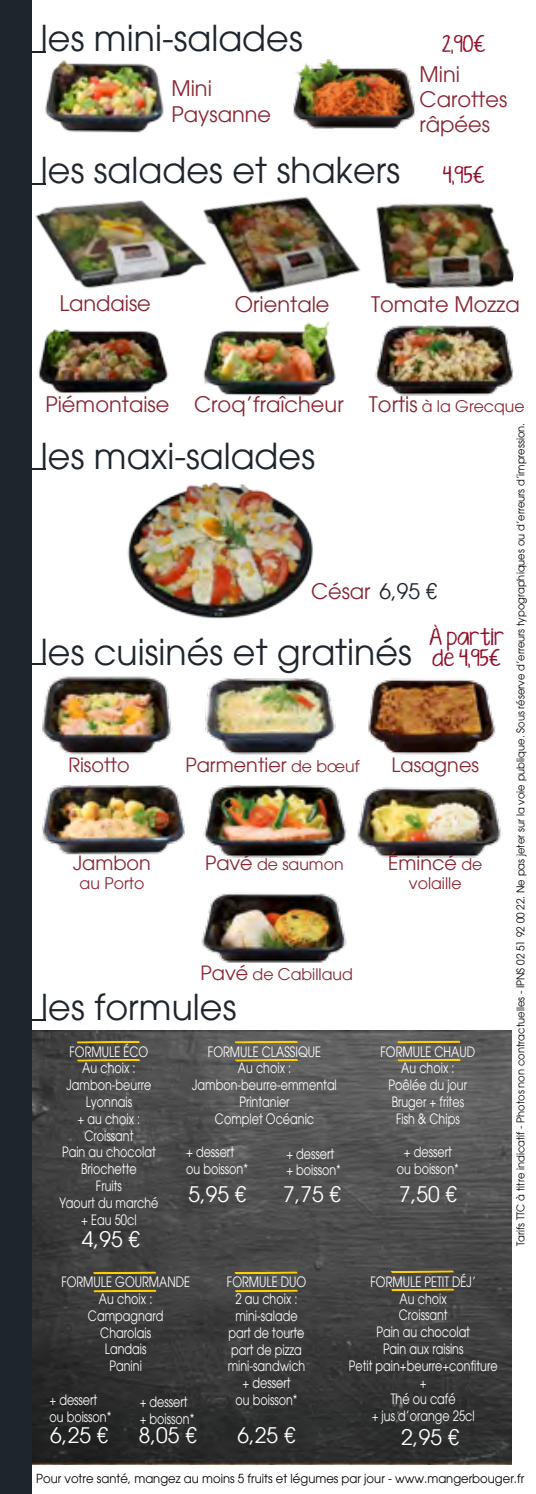
<style>
.page{position:relative;width:536px;height:1494px;background:#fff}
.page>*{position:absolute;margin:0;border:0;box-sizing:border-box;transform-origin:0 0}
.t1{font:35px "Avant Garde";color:#1e252c}
.t2{font:21px/25.2px "Avant Garde";color:#8b2331}
.t3{font:21px "Avant Garde";color:#fff}
.t4{font:19.25px "Avant Garde";color:#8b2331}
.t5{font:17.5px/21px "KG Ten Thousand Reasons Alt";color:#910b26}
.t6{font:15.75px "Avant Garde";color:#8b2331}
.t7{font:14px/16.8px "Avant Garde";color:#fff;text-align:center;scale:.8 1}
.t8{font:12.25px "Avant Garde";color:#000;scale:.95 1}
.t9{font:10.5px "Avant Garde";color:#000;scale:.95 1}
.s1{font-size:15.75px}
.s2{color:#1e252c}
.s3{font-size:19.25px}
</style>
<div class="page">
<img style="left:31px;top:1030px;width:480px;height:433px">
<div style="left:0;top:0;width:31px;height:1493px;background:#1e252c"></div>
<svg style="left:31px;top:1019px;width:15px;height:2px"></svg>
<svg style="left:77px;top:1058px;width:63px;height:3px"></svg>
<svg style="left:77px;top:1040px;width:63px;height:3px"></svg>
<svg style="left:235px;top:1058px;width:63px;height:3px"></svg>
<svg style="left:234px;top:1040px;width:64px;height:3px"></svg>
<svg style="left:397px;top:1058px;width:64px;height:3px"></svg>
<svg style="left:397px;top:1040px;width:63px;height:3px"></svg>
<svg style="left:93px;top:1289px;width:64px;height:3px"></svg>
<svg style="left:93px;top:1271px;width:63px;height:3px"></svg>
<svg style="left:235px;top:1289px;width:63px;height:3px"></svg>
<svg style="left:234px;top:1271px;width:64px;height:3px"></svg>
<svg style="left:391px;top:1288px;width:63px;height:3px"></svg>
<svg style="left:391px;top:1270px;width:63px;height:3px"></svg>
<svg style="left:31px;top:51px;width:14px;height:2px"></svg>
<svg style="left:31px;top:467px;width:14px;height:2px"></svg>
<svg style="left:31px;top:663px;width:10px;height:2px"></svg>
<img style="left:127px;top:482px;width:186px;height:137px">
<img style="left:31px;top:170px;width:149px;height:144px">
<img style="left:396px;top:203px;width:118px;height:86px">
<img style="left:38px;top:328px;width:131px;height:66px">
<img style="left:180px;top:196px;width:216px;height:98px">
<img style="left:41px;top:663px;width:461px;height:300px">
<img style="left:45px;top:60px;width:119px;height:73px">
<img style="left:203px;top:321px;width:133px;height:75px">
<img style="left:293px;top:59px;width:125px;height:70px">
<img style="left:375px;top:325px;width:138px;height:71px">
<h1 class="t1" style="left:41px;top:17px;width:263px">les mini-salades</h1>
<h2 class="t2" style="left:171px;top:76px;width:101px">Mini<br>Paysanne</h2>
<h1 class="t1" style="left:41px;top:149px;width:360px">les salades et shakers</h1>
<p class="t5" style="left:442px;top:34px;width:44px">2,90€</p>
<h2 class="t2" style="left:419px;top:61px;width:89px">Mini<br>Carottes râpées</h2>
<p class="t5" style="left:443px;top:166px;width:43px">4,95€</p>
<h2 class="t2" style="left:59px;top:291px;width:93px">Landaise</h2>
<h2 class="t2" style="left:235px;top:291px;width:96px">Orientale</h2>
<h2 class="t2" style="left:371px;top:292px;width:150px">Tomate Mozza</h2>
<h2 class="t2" style="left:45px;top:391px;width:481px">Piémontaise Croq’fraîcheur Tortis <span class="s1">à la Grecque</span></h2>
<h1 class="t1" style="left:41px;top:435px;width:275px">les maxi-salades</h1>
<h2 class="t2" style="left:311px;top:578px;width:128px">César <span class="s2">6,95 €</span></h2>
<h1 class="t1" style="left:41px;top:631px;width:372px">les cuisinés et gratinés</h1>
<p class="t5" style="left:429px;top:628px;width:76px">À partir de 4,95€</p>
<h3 class="t4" style="left:68px;top:753px;width:63px">Risotto</h3>
<h3 class="t4" style="left:185px;top:753px;width:176px">Parmentier <span class="s1">de bœuf</span></h3>
<h3 class="t4" style="left:391px;top:753px;width:89px">Lasagnes</h3>
<h3 class="t4" style="left:73px;top:851px;width:79px">Jambon</h3>
<p class="t6" style="left:80px;top:873px;width:66px">au Porto</p>
<p class="t6" style="left:205px;top:854px;width:140px"><span class="s3">Pavé</span> de saumon</p>
<h3 class="t4" style="left:388px;top:851px;width:96px">Émincé <span class="s1">de</span></h3>
<p class="t6" style="left:409px;top:873px;width:54px">volaille</p>
<p class="t6" style="left:200px;top:964px;width:154px"><span class="s3">Pavé</span> de Cabillaud</p>
<h1 class="t1" style="left:41px;top:985px;width:196px">les formules</h1>
<p class="t7" style="left:59px;top:1042px;width:125px">FORMULE ÉCO<br>Au choix :<br>Jambon-beurre<br>Lyonnais<br>+ au choix :<br>Croissant<br>Pain au chocolat<br>Briochette<br>Fruits<br>Yaourt du marché + Eau 50cl</p>
<p class="t7" style="left:192px;top:1042px;width:182px">FORMULE CLASSIQUE<br>Au choix :<br>Jambon-beurre-emmental<br>Printanier<br>Complet Océanic</p>
<p class="t7" style="left:380px;top:1042px;width:120px">FORMULE CHAUD<br>Au choix :<br>Poêlée du jour<br>Bruger + frites<br>Fish &amp; Chips</p>
<p class="t7" style="left:397px;top:1143px;width:79px">+ dessert ou boisson*</p>
<p class="t7" style="left:186px;top:1143px;width:79px;text-align:left">+ dessert ou boisson*</p>
<p class="t7" style="left:286px;top:1144px;width:70px;text-align:left">+ dessert + boisson*</p>
<h2 class="t3" style="left:188px;top:1181px;width:60px">5,95 €</h2>
<h2 class="t3" style="left:283px;top:1181px;width:60px">7,75 €</h2>
<h2 class="t3" style="left:399px;top:1181px;width:60px">7,50 €</h2>
<h2 class="t3" style="left:82px;top:1226px;width:60px">4,95 €</h2>
<p class="t7" style="left:61px;top:1273px;width:162px">FORMULE GOURMANDE<br>Au choix :<br>Campagnard<br>Charolais<br>Landais<br>Panini</p>
<p class="t7" style="left:49px;top:1391px;width:79px;text-align:left">+ dessert ou boisson*</p>
<p class="t7" style="left:140px;top:1393px;width:70px;text-align:left">+ dessert + boisson*</p>
<p class="t7" style="left:227px;top:1273px;width:101px">FORMULE DUO<br>2 au choix : mini-salade part de tourte part de pizza mini-sandwich + dessert<br>ou boisson*</p>
<p class="t7" style="left:349px;top:1273px;width:188px">FORMULE PETIT DÉJ’<br>Au choix<br>Croissant<br>Pain au chocolat<br>Pain aux raisins<br>Petit pain+beurre+confiture +<br>Thé ou café<br>+ jus d’orange 25cl</p>
<h2 class="t3" style="left:50px;top:1422px;width:60px">6,25 €</h2>
<h2 class="t3" style="left:139px;top:1422px;width:60px">8,05 €</h2>
<h2 class="t3" style="left:237px;top:1422px;width:60px">6,25 €</h2>
<h2 class="t3" style="left:401px;top:1424px;width:60px">2,95 €</h2>
<p class="t9" style="left:514px;top:1245px;width:867px;rotate:-90deg">Tarifs TTC à titre indicatif - Photos non contractuelles - IPNS 02 51 92 00 22. Ne pas jeter sur la voie publique. Sous réserve d’erreurs typographiques ou d’erreurs d’impression.</p>
<p class="t8" style="left:36px;top:1470px;width:515px">Pour votre santé, mangez au moins 5 fruits et légumes par jour - www.mangerbouger.fr</p>
</div>
